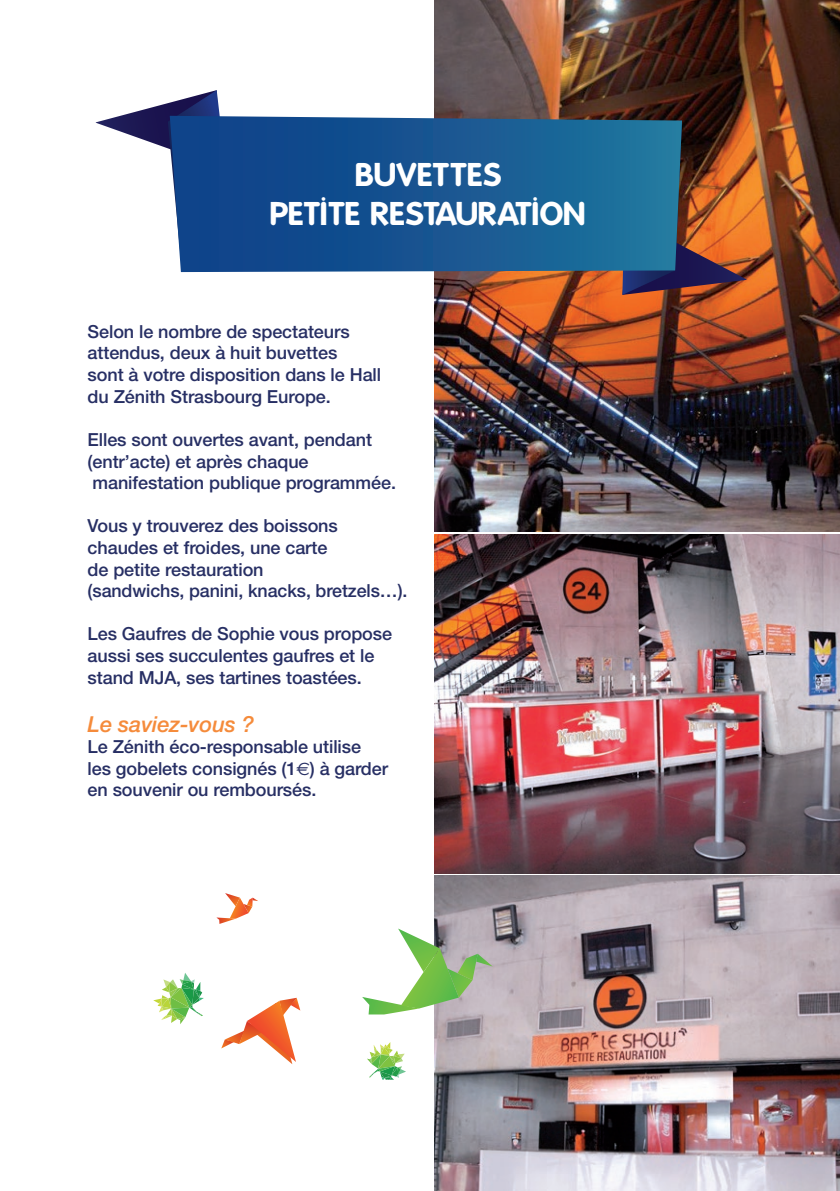
<style>
.page{position:relative;width:840px;height:1191px;background:#fff}
.page>*{position:absolute;margin:0;border:0;box-sizing:border-box;transform-origin:0 0}
.t1{font:700 32px/38.4px "Folks";color:#fff;text-align:center}
.t2{font:italic 500 22px "Helvetica Neue";letter-spacing:-.005em;color:#f58b3b}
.t3{font:500 18px/21.6px "Helvetica Neue";letter-spacing:-.005em;color:#272f64}
.s1{font-family:"Euro Sans";font-weight:400}
</style>
<div class="page">
<img style="left:434px;top:0;width:405px;height:531px">
<img style="left:434px;top:534px;width:405px;height:339px">
<img style="left:434px;top:876px;width:405px;height:315px">
<img style="left:622px;top:121px;width:124px;height:174px">
<svg style="left:96px;top:90px;width:124px;height:59px"></svg>
<svg style="left:170px;top:116px;width:511px;height:156px;background:#1a5991"></svg>
<svg style="left:367px;top:1042px;width:39px;height:37px"></svg>
<svg style="left:153px;top:973px;width:51px;height:51px"></svg>
<svg style="left:216px;top:893px;width:42px;height:31px"></svg>
<svg style="left:221px;top:997px;width:79px;height:67px"></svg>
<svg style="left:362px;top:928px;width:130px;height:86px"></svg>
<h1 class="t1" style="left:270px;top:156px;width:317px">BUVETTES<br>PETITE RESTAURATION</h1>
<p class="t3" style="left:88px;top:320px;width:295px">Selon le nombre de spectateurs attendus, deux à huit buvettes<br>sont à votre disposition dans le Hall du Zénith Strasbourg Europe.</p>
<p class="t3" style="left:88px;top:428px;width:310px">Elles sont ouvertes avant, pendant (entr’acte) et après chaque manifestation publique programmée.</p>
<p class="t3" style="left:88px;top:515px;width:321px">Vous y trouverez des boissons chaudes et froides, une carte<br>de petite restauration<br>(sandwichs, panini, knacks, bretzels…).</p>
<p class="t3" style="left:88px;top:623px;width:306px">Les Gaufres de Sophie vous propose aussi ses succulentes gaufres et le stand MJA, ses tartines toastées.</p>
<p class="t2" style="left:88px;top:711px;width:168px">Le saviez-vous ?</p>
<p class="t3" style="left:88px;top:736px;width:302px">Le Zénith éco-responsable utilise les gobelets consignés (1<span class="s1">e</span>) à garder en souvenir ou remboursés.</p>
</div>
